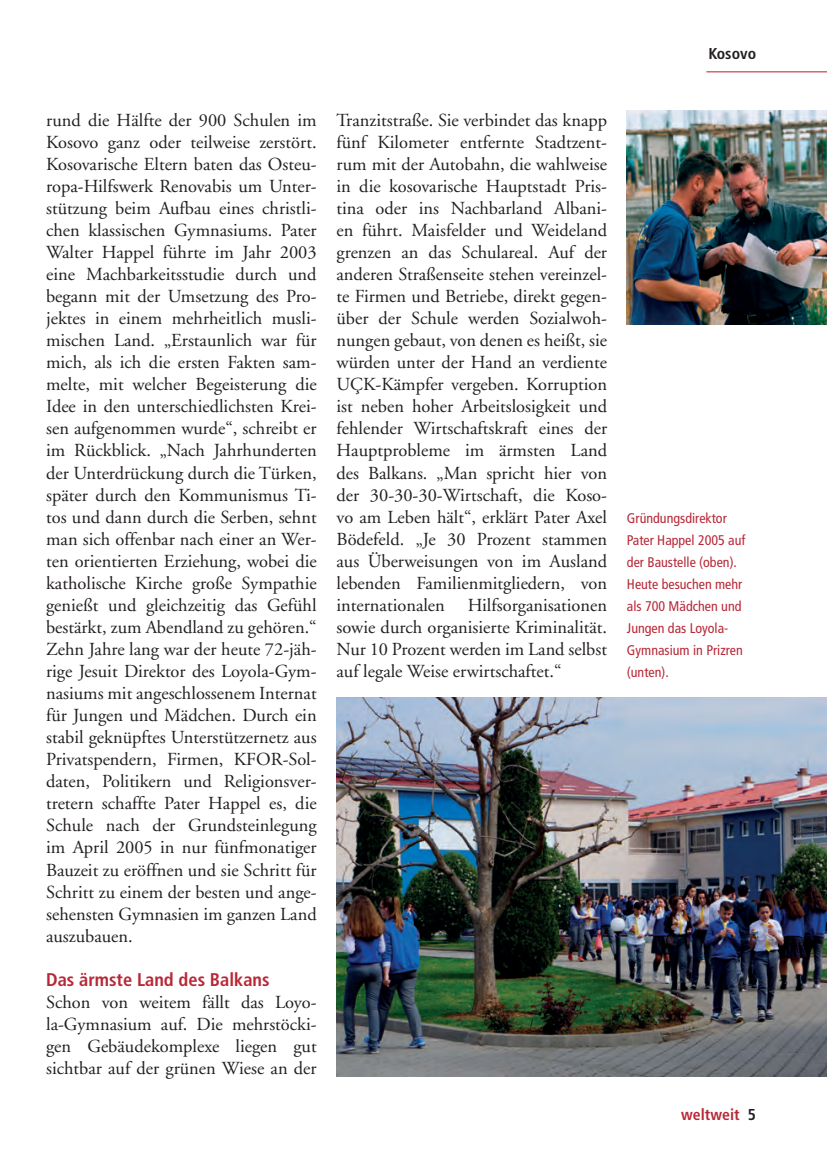
<style>
.page{position:relative;width:827px;height:1154px;background:#fff}
.page>*{position:absolute;margin:0;border:0;box-sizing:border-box;transform-origin:0 0}
.t1{font:18.38px/22.1px "Adobe Garamond";color:#231f20;text-align:justify}
.t2{font:700 condensed 18.38px "Frutiger";color:#b72837}
.t3{font:700 condensed 15.75px "Frutiger";color:#b72837}
.t4{font:700 condensed 15.75px "Frutiger";color:#231f20}
.t5{font:condensed 14px/22.1px "Frutiger";color:#b72837}
.s1{color:#231f20}
</style>
<div class="page">
<hr style="left:706px;top:71px;width:120px;height:1px;background:#b72837">
<img style="left:626px;top:111px;width:200px;height:213px">
<img style="left:336px;top:697px;width:490px;height:379px">
<p class="t4" style="left:708px;top:45px;width:49px">Kosovo</p>
<p class="t1" style="left:46px;top:109px;width:272px">rund die Hälfte der 900 Schulen im Kosovo ganz oder teilweise zerstört.<br>Kosovarische Eltern baten das Osteu&shy;ropa-Hilfswerk Renovabis um Unter&shy;stützung beim Aufbau eines christli&shy;chen klassischen Gymnasiums. Pater Walter Happel führte im Jahr 2003 eine Machbarkeitsstudie durch und begann mit der Umsetzung des Pro&shy;jektes in einem mehrheitlich musli&shy;mischen Land. „Erstaunlich war für mich, als ich die ersten Fakten sam&shy;melte, mit welcher Begeisterung die Idee in den unterschiedlichsten Krei&shy;sen aufgenommen wurde“, schreibt er im Rückblick. „Nach Jahrhunderten der Unterdrückung durch die Türken, später durch den Kommunismus Ti&shy;tos und dann durch die Serben, sehnt man sich offenbar nach einer an Wer&shy;ten orientierten Erziehung, wobei die katholische Kirche große Sympathie genießt und gleichzeitig das Gefühl bestärkt, zum Abendland zu gehören.“ Zehn Jahre lang war der heute 72-jäh&shy;rige Jesuit Direktor des Loyola-Gym&shy;nasiums mit angeschlossenem Internat für Jungen und Mädchen. Durch ein stabil geknüpftes Unterstützernetz aus Privatspendern, Firmen, KFOR-Sol&shy;daten, Politikern und Religionsver&shy;tretern schaffte Pater Happel es, die Schule nach der Grundsteinlegung im April 2005 in nur fünfmonatiger Bauzeit zu eröffnen und sie Schritt für Schritt zu einem der besten und ange&shy;sehensten Gymnasien im ganzen Land auszubauen.</p>
<p class="t2" style="left:46px;top:968px;width:225px">Das ärmste Land des Balkans</p>
<p class="t1" style="left:46px;top:991px;width:272px">Schon von weitem fällt das Loyo&shy;la-Gymnasium auf. Die mehrstöcki&shy;gen Gebäudekomplexe liegen gut sichtbar auf der grünen Wiese an der</p>
<p class="t1" style="left:336px;top:109px;width:272px">Tranzitstraße. Sie verbindet das knapp fünf Kilometer entfernte Stadtzent&shy;rum mit der Autobahn, die wahlweise in die kosovarische Hauptstadt Pris&shy;tina oder ins Nachbarland Albani&shy;en führt. Maisfelder und Weideland grenzen an das Schulareal. Auf der anderen Straßenseite stehen vereinzel&shy;te Firmen und Betriebe, direkt gegen&shy;über der Schule werden Sozialwoh&shy;nungen gebaut, von denen es heißt, sie würden unter der Hand an verdiente UÇK-Kämpfer vergeben. Korruption ist neben hoher Arbeitslosigkeit und fehlender Wirtschaftskraft eines der Hauptprobleme im ärmsten Land des Balkans. „Man spricht hier von der 30-30-30-Wirtschaft, die Koso&shy;vo am Leben hält“, erklärt Pater Axel Bödefeld. „Je 30 Prozent stammen aus Überweisungen von im Ausland lebenden Familienmitgliedern, von internationalen Hilfsorganisationen sowie durch organisierte Kriminalität.<br>Nur 10 Prozent werden im Land selbst auf legale Weise erwirtschaftet.“</p>
<p class="t5" style="left:626px;top:507px;width:120px">Gründungsdirektor<br>Pater Happel 2005 auf der Baustelle (oben).<br>Heute besuchen mehr als 700 Mädchen und<br>Jungen das Loyola-<br>Gymnasium in Prizren (unten).</p>
<p class="t3" style="left:681px;top:1105px;width:76px">weltweit <span class="s1">5</span></p>
</div>
